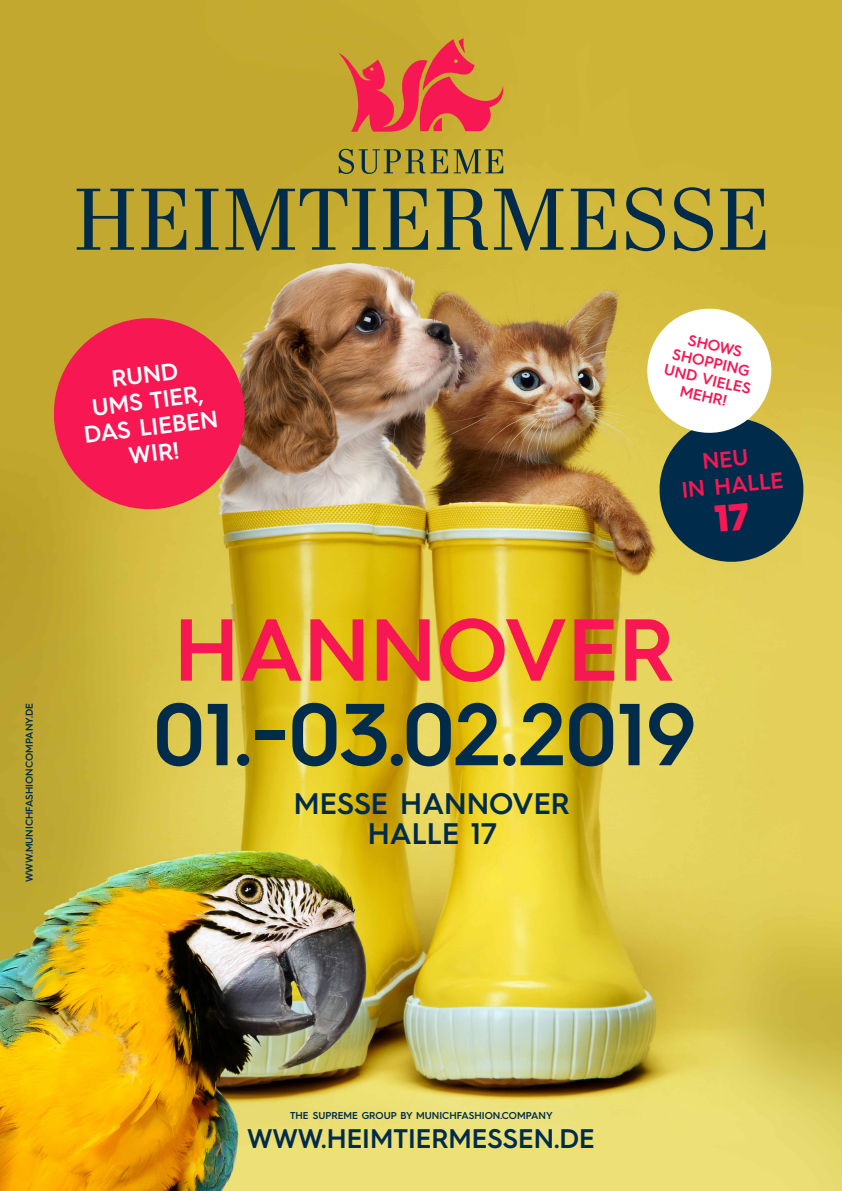
<style>
.page{position:relative;width:842px;height:1191px;background:#fff}
.page>*{position:absolute;margin:0;border:0;box-sizing:border-box;transform-origin:0 0}
.t1{font:600 87.95px "Hurme Geometric Sans 4";color:#002b4b}
.t2{font:600 87.95px "Hurme Geometric Sans 4";color:#f61753}
.t3{font:600 29.8px/30px "Hurme Geometric Sans 4";color:#002b4b;text-align:center}
.t4{font:600 26.95px "Hurme Geometric Sans 4";color:#002b4b}
.t5{font:600 23.7px/26.3px "Hurme Geometric Sans 4";color:#fff;text-align:center}
.t6{font:600 22.6px/26.3px "Hurme Geometric Sans 4";color:#f61753;text-align:center}
.t7{font:600 15.4px/17.1px "Hurme Geometric Sans 4";color:#f61753;text-align:center}
.t8{font:600 10px "Hurme Geometric Sans 4";color:#002b4b}
</style>
<div class="page">
<img style="left:0;top:0;width:842px;height:1191px">
<svg style="left:339px;top:149px;width:109px;height:25px;background:#918938"></svg>
<svg style="left:454px;top:149px;width:49px;height:25px"></svg>
<svg style="left:339px;top:38px;width:166px;height:94px;background:#da6d3f"></svg>
<svg style="left:48px;top:312px;width:202px;height:203px;background:#e5424d"></svg>
<svg style="left:77px;top:189px;width:57px;height:61px;background:#7c7b38"></svg>
<svg style="left:141px;top:189px;width:45px;height:61px;background:#7d7c38"></svg>
<svg style="left:195px;top:189px;width:24px;height:61px"></svg>
<svg style="left:225px;top:189px;width:151px;height:62px;background:#888437"></svg>
<svg style="left:383px;top:189px;width:45px;height:61px;background:#84833d"></svg>
<svg style="left:437px;top:189px;width:51px;height:61px;background:#858441"></svg>
<svg style="left:494px;top:189px;width:69px;height:62px;background:#8b8942"></svg>
<svg style="left:571px;top:189px;width:45px;height:61px;background:#888741"></svg>
<svg style="left:626px;top:187px;width:39px;height:64px;background:#8c893f"></svg>
<svg style="left:674px;top:187px;width:39px;height:64px;background:#8b883e"></svg>
<svg style="left:720px;top:189px;width:45px;height:61px;background:#85843d"></svg>
<svg style="left:641px;top:302px;width:166px;height:263px"></svg>
<p class="t8" style="left:22px;top:882px;width:180px;rotate:-90deg">WWW.MUNICHFASHIONCOMPANY.DE</p>
<h3 class="t5" style="left:76px;top:369px;width:136px;rotate:-7deg">RUND<br>UMS TIER,<br>DAS LIEBEN<br>WIR!</h3>
<h3 class="t7" style="left:674px;top:327px;width:90px;rotate:13deg">SHOWS<br>SHOPPING<br>UND VIELES<br>MEHR!</h3>
<h3 class="t6" style="left:678px;top:450px;width:104px;rotate:-5deg">NEU<br>IN HALLE</h3>
<h1 class="t2" style="left:174px;top:588px;width:502px">HANNOVER</h1>
<h1 class="t1" style="left:154px;top:672px;width:544px">01.-03.02.2019</h1>
<h2 class="t3" style="left:294px;top:787px;width:277px">MESSE HANNOVER<br>HALLE 17</h2>
<p class="t8" style="left:290px;top:1108px;width:264px">THE SUPREME GROUP BY MUNICHFASHION.COMPANY</p>
<h3 class="t4" style="left:247px;top:1120px;width:349px">WWW.HEIMTIERMESSEN.DE</h3>
</div>
